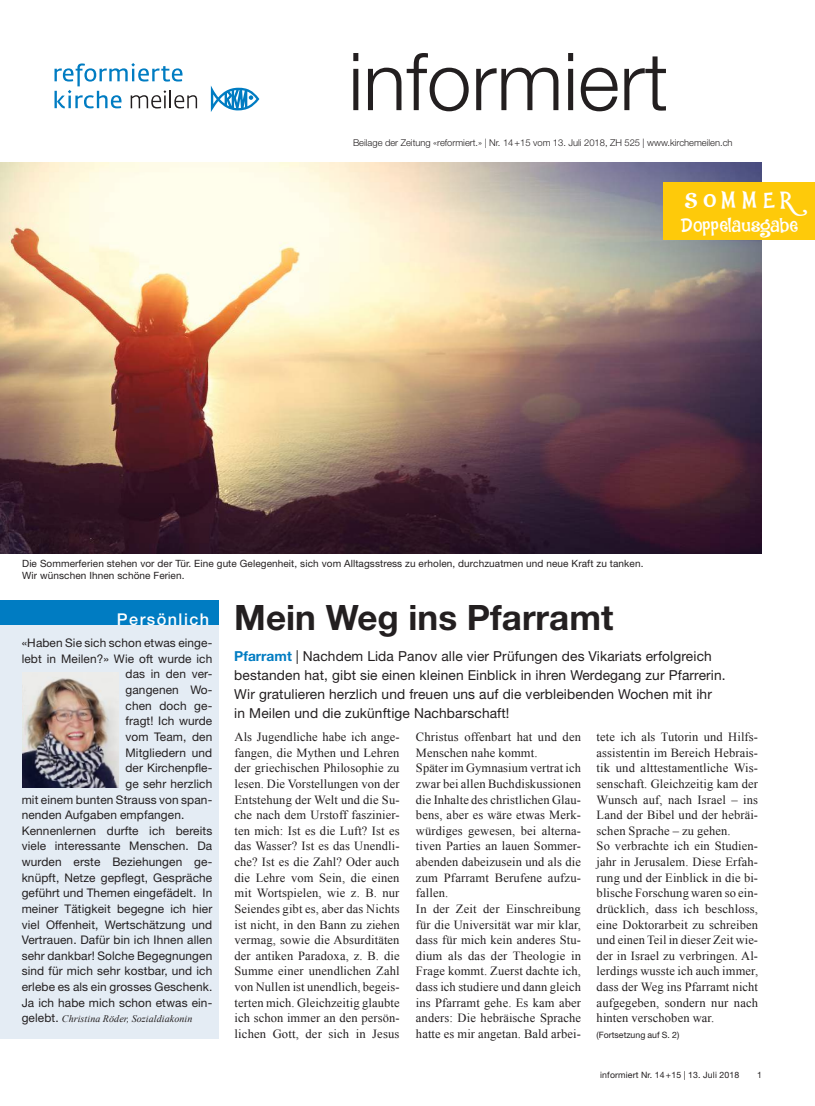
<style>
.page{position:relative;width:815px;height:1106px;background:#fff}
.page>*{position:absolute;margin:0;border:0;box-sizing:border-box;transform-origin:0 0}
.t1{font:300 80px "Helvetica Neue LT Pro";color:#231f20}
.t2{font:700 35px "Helvetica Neue LT Pro";color:#231f20}
.t3{font:22.5px "DK Jambo";letter-spacing:.25em;color:#fff}
.t4{font:18.75px "DK Jambo";letter-spacing:-.015em;color:#fff}
.t5{font:500 16.25px "Helvetica Neue LT Pro";letter-spacing:.09em;color:#fff}
.t6{font:13.75px/18.8px "Helvetica Neue LT Pro";letter-spacing:.01em;color:#231f20}
.t7{font:12.5px/15.6px "Times New Roman";letter-spacing:.01em;color:#231f20}
.t8{font:11.88px "Helvetica Neue LT Pro";letter-spacing:.01em;color:#231f20}
.t9{font:10px/12.5px "Helvetica Neue LT Pro";letter-spacing:.01em;color:#231f20}
.t10{font:italic 10px "Times New Roman";letter-spacing:.01em;color:#231f20}
.t11{font:300 9.38px "Helvetica Neue LT Pro";color:#231f20}
.t12{font:8.75px "Helvetica Neue LT Pro";letter-spacing:.015em;color:#231f20}
.s1{font-family:"Helvetica Neue LT Pro";font-style:normal;font-size:11.88px}
.s2{font-weight:700;color:#007cc2}
</style>
<div class="page">
<img style="left:0;top:163px;width:762px;height:390px">
<div style="left:0;top:622px;width:218px;height:416px;background:#e4ecf4"></div>
<div style="left:0;top:600px;width:218px;height:25px;background:#007cc2"></div>
<img style="left:23px;top:673px;width:95px;height:114px">
<svg style="left:55px;top:63px;width:142px;height:45px"></svg>
<svg style="left:211px;top:86px;width:48px;height:26px"></svg>
<div style="left:664px;top:182px;width:151px;height:58px;background:#feca0a"></div>
<h1 class="t1" style="left:348px;top:33px;width:321px">informiert</h1>
<p class="t11" style="left:353px;top:136px;width:381px">Beilage der Zeitung «reformiert.» | Nr. 14+15 vom 13. Juli 2018, ZH 525 | www.kirchemeilen.ch</p>
<h3 class="t3" style="left:684px;top:186px;width:124px">SOMMER</h3>
<h3 class="t4" style="left:680px;top:212px;width:119px">Doppelausgabe</h3>
<p class="t9" style="left:22px;top:556px;width:623px">Die Sommerferien stehen vor der Tür. Eine gute Gelegenheit, sich vom Alltagsstress zu erholen, durchzuatmen und neue Kraft zu tanken.<br>Wir wünschen Ihnen schöne Ferien.</p>
<h3 class="t5" style="left:117px;top:609px;width:94px">Persönlich</h3>
<p class="t8" style="left:22px;top:635px;width:192px">«Haben Sie sich schon etwas einge-</p>
<p class="t8" style="left:22px;top:651px;width:192px">lebt in Meilen?» Wie oft wurde ich</p>
<p class="t8" style="left:126px;top:667px;width:88px">das in den ver-</p>
<p class="t8" style="left:126px;top:682px;width:88px">gangenen Wo-</p>
<p class="t8" style="left:126px;top:698px;width:88px">chen doch ge-</p>
<p class="t8" style="left:126px;top:713px;width:88px">fragt! Ich wurde</p>
<p class="t8" style="left:126px;top:729px;width:88px">vom Team, den</p>
<p class="t8" style="left:126px;top:745px;width:88px">Mitgliedern und</p>
<p class="t8" style="left:126px;top:760px;width:88px">der Kirchenpfle-</p>
<p class="t8" style="left:126px;top:776px;width:88px">ge sehr herzlich</p>
<p class="t8" style="left:22px;top:792px;width:192px">mit einem bunten Strauss von span-</p>
<p class="t8" style="left:22px;top:807px;width:164px">nenden Aufgaben empfangen.</p>
<p class="t8" style="left:22px;top:823px;width:192px">Kennenlernen durfte ich bereits</p>
<p class="t8" style="left:22px;top:838px;width:192px">viele interessante Menschen. Da</p>
<p class="t8" style="left:22px;top:854px;width:192px">wurden erste Beziehungen ge-</p>
<p class="t8" style="left:22px;top:870px;width:192px">knüpft, Netze gepflegt, Gespräche</p>
<p class="t8" style="left:22px;top:885px;width:192px">geführt und Themen eingefädelt. In</p>
<p class="t8" style="left:22px;top:901px;width:192px">meiner Tätigkeit begegne ich hier</p>
<p class="t8" style="left:22px;top:917px;width:192px">viel Offenheit, Wertschätzung und</p>
<p class="t8" style="left:22px;top:932px;width:192px">Vertrauen. Dafür bin ich Ihnen allen</p>
<p class="t8" style="left:22px;top:948px;width:192px">sehr dankbar! Solche Begegnungen</p>
<p class="t8" style="left:22px;top:963px;width:192px">sind für mich sehr kostbar, und ich</p>
<p class="t8" style="left:22px;top:979px;width:192px">erlebe es als ein grosses Geschenk.</p>
<p class="t8" style="left:22px;top:995px;width:192px">Ja ich habe mich schon etwas ein-</p>
<p class="t10" style="left:22px;top:1012px;width:172px"><span class="s1">gelebt.</span> Christina Röder, Sozialdiakonin</p>
<h2 class="t2" style="left:234px;top:595px;width:381px">Mein Weg ins Pfarramt</h2>
<p class="t6" style="left:234px;top:646px;width:493px"><span class="s2">Pfarramt</span> | Nachdem Lida Panov alle vier Prüfungen des Vikariats erfolgreich bestanden hat, gibt sie einen kleinen Einblick in ihren Werdegang zur Pfarrerin.<br>Wir gratulieren herzlich und freuen uns auf die verbleibenden Wochen mit ihr in Meilen und die zukünftige Nachbarschaft!</p>
<p class="t7" style="left:235px;top:728px;width:167px;text-align:justify">Als Jugendliche habe ich ange&shy;fangen, die Mythen und Lehren der griechischen Philosophie zu lesen. Die Vorstellungen von der Entstehung der Welt und die Su&shy;che nach dem Urstoff faszinier&shy;ten mich: Ist es die Luft? Ist es das Wasser? Ist es das Unendli&shy;che? Ist es die Zahl? Oder auch die Lehre vom Sein, die einen mit Wortspielen, wie z. B. nur Seiendes gibt es, aber das Nichts ist nicht, in den Bann zu ziehen vermag, sowie die Absurditäten der antiken Paradoxa, z. B. die Summe einer unendlichen Zahl von Nullen ist unendlich, begeis&shy;terten mich. Gleichzeitig glaubte ich schon immer an den persön&shy;lichen Gott, der sich in Jesus</p>
<p class="t7" style="left:416px;top:728px;width:167px">Christus offenbart hat und den<br>Menschen nahe kommt.<br>Später im Gymnasium vertrat ich zwar bei allen Buchdiskussionen die Inhalte des christlichen Glau&shy;bens, aber es wäre etwas Merk&shy;würdiges gewesen, bei alterna&shy;tiven Parties an lauen Sommer&shy;abenden dabeizusein und als die zum Pfarramt Berufene aufzu&shy;fallen.<br>In der Zeit der Einschreibung für die Universität war mir klar, dass für mich kein anderes Stu&shy;dium als das der Theologie in<br>Frage kommt. Zuerst dachte ich, dass ich studiere und dann gleich ins Pfarramt gehe. Es kam aber anders: Die hebräische Sprache hatte es mir angetan. Bald arbei-</p>
<p class="t7" style="left:597px;top:728px;width:163px">tete ich als Tutorin und Hilfs&shy;assistentin im Bereich Hebrais&shy;tik und alttestamentliche Wis&shy;senschaft. Gleichzeitig kam der<br>Wunsch auf, nach Israel – ins<br>Land der Bibel und der hebräi&shy;schen Sprache – zu gehen.<br>So verbrachte ich ein Studien&shy;jahr in Jerusalem. Diese Erfah&shy;rung und der Einblick in die bi&shy;blische Forschung waren so ein&shy;drücklich, dass ich beschloss, eine Doktorarbeit zu schreiben und einen Teil in dieser Zeit wie&shy;der in Israel zu verbringen. Al&shy;lerdings wusste ich auch immer, dass der Weg ins Pfarramt nicht aufgegeben, sondern nur nach hinten verschoben war.</p>
<p class="t12" style="left:597px;top:1029px;width:84px">(Fortsetzung auf S. 2)</p>
<p class="t12" style="left:600px;top:1069px;width:141px">informiert Nr. 14 +15 | 13. Juli 2018</p>
<p class="t12" style="left:757px;top:1069px;width:6px">1</p>
</div>
